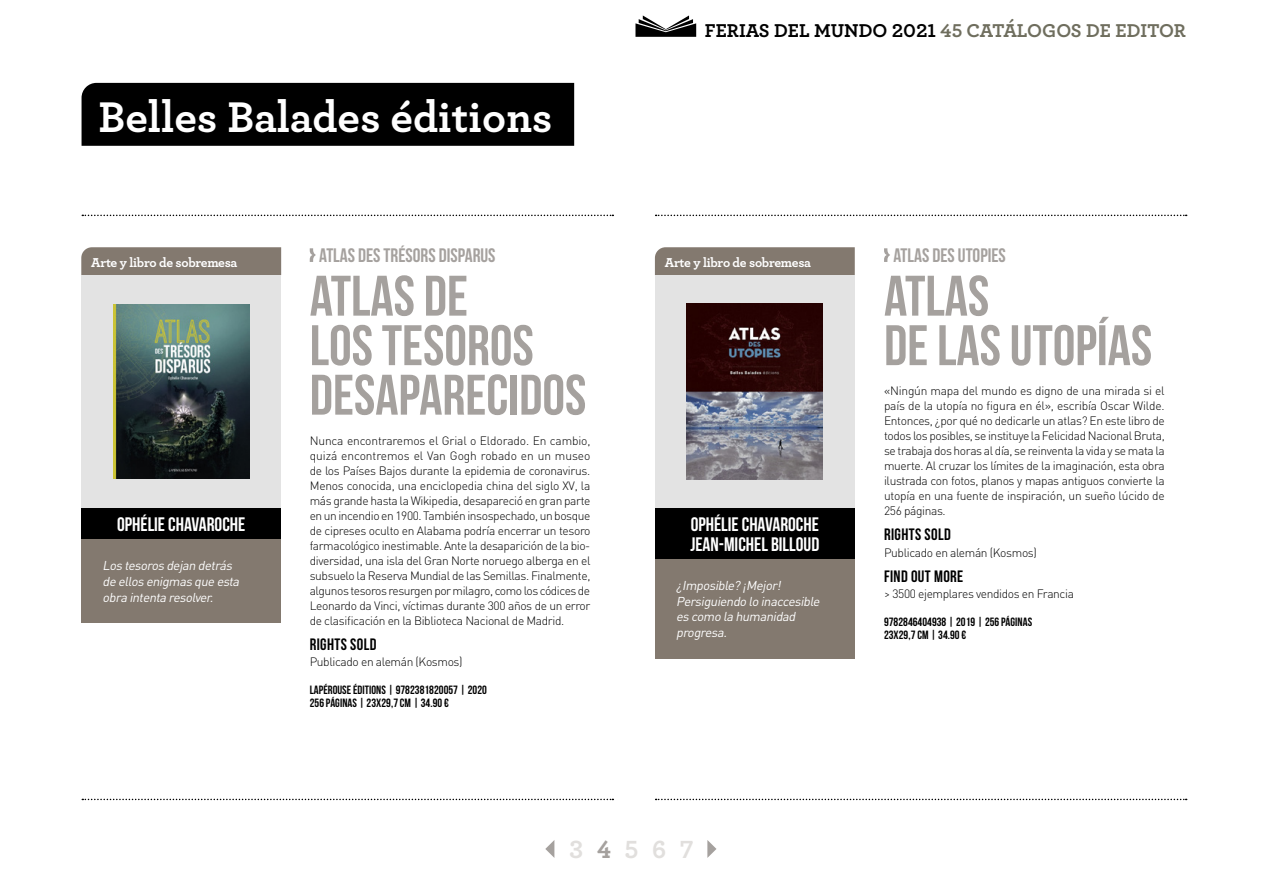
<style>
.page{position:relative;width:1263px;height:893px;background:#fff}
.page>*{position:absolute;margin:0;border:0;box-sizing:border-box;transform-origin:0 0}
.TITRE_LANGUE_2_ligne{font:57px/49.5px "Bebas Neue";color:#a5a19e}
.NOM_MAISON_D_EDITION{font:700 45px "Archer";color:#fff}
.PAGINATION{font:700 26.1px "Archer";color:#e1dfdd}
.PRENOM_NOM_AUTEUR_S{font:19.5px "Bebas Neue";color:#fff}
.TITRE_FRANCAIS{font:19.5px "Bebas Neue";color:#a5a19e}
.t1{font:700 19.5px "Archer";color:#6f6e5e}
.RIGHTS_SOLD___FIND_O{font:16.5px "Bebas Neue";letter-spacing:.025em;color:#000}
.Nom_thématique_ou_ti{font:700 13.5px "Archer";letter-spacing:-.02em;color:#fff}
.Phrase_d_accroche{font:italic 12.75px/15.8px "DIN Pro";color:#fff}
.Texte{font:300 12px/15px "DIN Pro";letter-spacing:-.03em;color:#000;text-align:justify}
.LIGNE_MARQUE_EAN_ANN{font:12px/12.8px "Bebas Neue";letter-spacing:.005em;color:#000}
.Texte_Right_sold___f{font:300 12px "DIN Pro";letter-spacing:-.03em;color:#000}
.s1{color:#000}
.s2{color:#a5a19e}
</style>
<div class="page">
<svg style="left:310px;top:248px;width:6px;height:14px"></svg>
<svg style="left:82px;top:215px;width:531px;height:1px"></svg>
<svg style="left:656px;top:215px;width:531px;height:1px"></svg>
<svg style="left:884px;top:248px;width:6px;height:14px"></svg>
<svg style="left:82px;top:799px;width:531px;height:1px"></svg>
<svg style="left:656px;top:799px;width:531px;height:1px"></svg>
<svg style="left:635px;top:15px;width:61px;height:22px"></svg>
<div style="left:82px;top:83px;width:492px;height:63px;background:#000"></div>
<svg style="left:545px;top:840px;width:9px;height:18px"></svg>
<svg style="left:707px;top:840px;width:9px;height:18px"></svg>
<div style="left:655px;top:247px;width:200px;height:28px;background:#83796f"></div>
<div style="left:655px;top:275px;width:200px;height:233px;background:#e3e3e3"></div>
<img style="left:687px;top:304px;width:136px;height:175px">
<div style="left:655px;top:508px;width:200px;height:51px;background:#000"></div>
<div style="left:655px;top:559px;width:200px;height:99px;background:#83796f"></div>
<div style="left:81px;top:247px;width:200px;height:28px;background:#83796f"></div>
<div style="left:81px;top:275px;width:200px;height:233px;background:#e3e3e3"></div>
<img style="left:113px;top:305px;width:136px;height:173px">
<div style="left:81px;top:508px;width:200px;height:32px;background:#000"></div>
<div style="left:81px;top:539px;width:200px;height:84px;background:#83796f"></div>
<p class="NOM_MAISON_D_EDITION" style="left:99px;top:82px;width:455px">Belles Balades éditions</p>
<p class="Nom_thématique_ou_ti" style="left:91px;top:251px;width:148px">Arte y libro de sobremesa</p>
<p class="PRENOM_NOM_AUTEUR_S" style="left:117px;top:514px;width:130px">OPHÉLIE CHAVAROCHE</p>
<p class="Phrase_d_accroche" style="left:103px;top:557px;width:141px">Lostesorosdejan detrás de ellosenigmasque esta obra intenta resolver.</p>
<p class="TITRE_FRANCAIS" style="left:319px;top:244px;width:178px">ATLAS DES TRÉSORS DISPARUS</p>
<p class="TITRE_LANGUE_2_ligne" style="left:310px;top:270px;width:278px">ATLAS DE<br>LOS TESOROS<br>DESAPARECIDOS</p>
<p class="Texte" style="left:310px;top:432px;width:282px">Nunca encontraremos el Grial o Eldorado. En cambio, quizá encontremos el Van Gogh robado en un museo de los Países Bajos durante la epidemia de coronavirus.<br>Menos conocida, una enciclopedia china del siglo XV, la más grande hasta la Wikipedia, desapareció en gran parte en un incendio en 1900. También insospechado, un bosque de cipreses oculto en Alabama podría encerrar un tesoro farmacológico inestimable. Ante la desaparición de la bio&shy;diversidad, una isla del Gran Norte noruego alberga en el subsuelo la Reserva Mundial de las Semillas. Finalmente, algunos tesoros resurgen por milagro, como los códices de Leonardo da Vinci, víctimas durante 300 años de un error de clasificación en la Biblioteca Nacional de Madrid.</p>
<p class="RIGHTS_SOLD___FIND_O" style="left:310px;top:635px;width:68px">RIGHTS SOLD</p>
<p class="Texte_Right_sold___f" style="left:310px;top:654px;width:154px">Publicado en alemán (Kosmos)</p>
<p class="LIGNE_MARQUE_EAN_ANN" style="left:310px;top:683px;width:179px">LAPÉROUSE ÉDITIONS | 9782381820057 | 2020<br>256 PÁGINAS | 23X29,7 CM | 34.90 €</p>
<p class="t1" style="left:705px;top:15px;width:483px"><span class="s1">FERIAS DEL MUNDO 2021</span> 45 CATÁLOGOS DE EDITOR</p>
<p class="Nom_thématique_ou_ti" style="left:665px;top:251px;width:148px">Arte y libro de sobremesa</p>
<p class="PRENOM_NOM_AUTEUR_S" style="left:691px;top:514px;width:130px">OPHÉLIE CHAVAROCHE</p>
<p class="PRENOM_NOM_AUTEUR_S" style="left:690px;top:533px;width:130px">JEAN-MICHEL BILLOUD</p>
<p class="Phrase_d_accroche" style="left:676px;top:577px;width:148px">¿Imposible?¡Mejor!<br>Persiguiendo lo inaccesible escomo la humanidad progresa.</p>
<p class="TITRE_FRANCAIS" style="left:893px;top:244px;width:114px">ATLAS DES UTOPIES</p>
<p class="TITRE_LANGUE_2_ligne" style="left:884px;top:270px;width:270px">ATLAS<br>DE LAS UTOPÍAS</p>
<p class="Texte" style="left:884px;top:383px;width:282px">«Ningún mapa del mundo es digno de una mirada si el país de la utopía no figura en él», escribía Oscar Wilde.<br>Entonces, ¿por qué no dedicarle un atlas? En este libro de todos los posibles, se instituye la Felicidad Nacional Bruta, se trabaja dos horas al día, se reinventa la vida y se mata la muerte. Al cruzar los límites de la imaginación, esta obra ilustrada con fotos, planos y mapas antiguos convierte la utopía en una fuente de inspiración, un sueño lúcido de 256 páginas.</p>
<p class="RIGHTS_SOLD___FIND_O" style="left:884px;top:525px;width:68px">RIGHTS SOLD</p>
<p class="Texte_Right_sold___f" style="left:884px;top:544px;width:154px">Publicado en alemán (Kosmos)</p>
<p class="RIGHTS_SOLD___FIND_O" style="left:884px;top:567px;width:81px">FIND OUT MORE</p>
<p class="Texte_Right_sold___f" style="left:884px;top:586px;width:191px">&gt; 3500 ejemplares vendidos en Francia</p>
<p class="LIGNE_MARQUE_EAN_ANN" style="left:884px;top:615px;width:150px">9782846404938 | 2019 | 256 PÁGINAS<br>23X29,7 CM | 34.90 €</p>
<p class="PAGINATION" style="left:569px;top:829px;width:126px">3 <span class="s2">4</span> 5 6 7</p>
</div>
